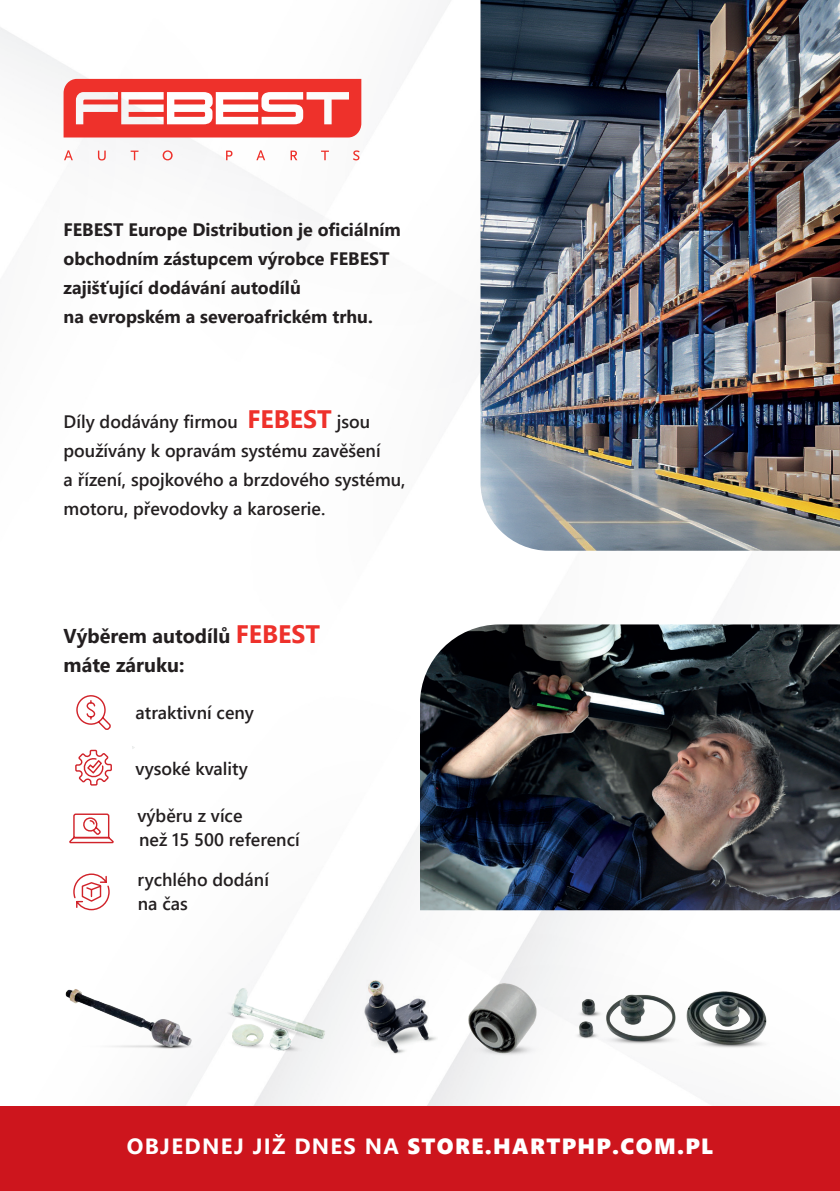
<style>
.page{position:relative;width:840px;height:1191px;background:#fff}
.page>*{position:absolute;margin:0;border:0;box-sizing:border-box;transform-origin:0 0}
.t1{font:22px "Segoe UI Black";letter-spacing:.06em;color:#fff}
.t2{font:700 20px/28.8px "Segoe UI";color:#231f20}
.t3{font:600 18px/28.8px "Segoe UI";color:#231f20}
.t4{font:700 18px/28.8px "Segoe UI";color:#231f20}
.s1{font-weight:700;font-size:25.2px;color:#ee312b}
.s2{font-size:25.2px;color:#ee312b}
.s3{font-family:"Segoe UI";font-weight:700}
</style>
<div class="page">
<svg style="left:63px;top:79px;width:298px;height:58px"></svg>
<svg style="left:64px;top:150px;width:9px;height:10px"></svg>
<svg style="left:98px;top:151px;width:8px;height:9px"></svg>
<svg style="left:131px;top:151px;width:7px;height:9px"></svg>
<svg style="left:162px;top:150px;width:10px;height:10px"></svg>
<svg style="left:226px;top:151px;width:6px;height:9px"></svg>
<svg style="left:256px;top:150px;width:9px;height:10px"></svg>
<svg style="left:290px;top:151px;width:7px;height:9px"></svg>
<svg style="left:321px;top:151px;width:8px;height:9px"></svg>
<svg style="left:353px;top:150px;width:6px;height:10px"></svg>
<div style="left:0;top:1106px;width:839px;height:85px;background:#cd151d"></div>
<img style="left:420px;top:624px;width:419px;height:286px">
<svg style="left:69px;top:813px;width:45px;height:31px"></svg>
<svg style="left:73px;top:873px;width:37px;height:38px"></svg>
<svg style="left:76px;top:695px;width:35px;height:35px"></svg>
<svg style="left:75px;top:749px;width:37px;height:37px"></svg>
<img style="left:480px;top:0;width:359px;height:551px">
<img style="left:65px;top:977px;width:128px;height:82px">
<img style="left:355px;top:977px;width:82px;height:82px">
<img style="left:461px;top:977px;width:82px;height:82px">
<img style="left:567px;top:983px;width:203px;height:69px">
<img style="left:220px;top:977px;width:111px;height:82px">
<p class="t4" style="left:63px;top:214px;width:338px">FEBEST Europe Distribution je oficiálním obchodním zástupcem výrobce FEBEST zajišťující dodávání autodílů<br>na evropském a severoafrickém trhu.</p>
<p class="t3" style="left:63px;top:406px;width:343px">Díly dodávány firmou <span class="s1">FEBEST</span> jsou používány k opravám systému zavěšení<br>a řízení, spojkového a brzdového systému, motoru, převodovky a karoserie.</p>
<p class="t2" style="left:63px;top:620px;width:258px">Výběrem autodílů <span class="s2">FEBEST </span>máte záruku:</p>
<p class="t3" style="left:135px;top:697px;width:120px">atraktivní ceny</p>
<p class="t3" style="left:135px;top:753px;width:113px">vysoké kvality</p>
<p class="t3" style="left:137px;top:802px;width:164px;line-height:24px">výběru z více<br>než 15 500 referencí</p>
<p class="t3" style="left:137px;top:866px;width:133px;line-height:24px">rychlého dodání na čas</p>
<p class="t1" style="left:127px;top:1129px;width:587px"><span class="s3">OBJEDNEJ JIŽ DNES NA</span> STORE.HARTPHP.COM.PL</p>
</div>
